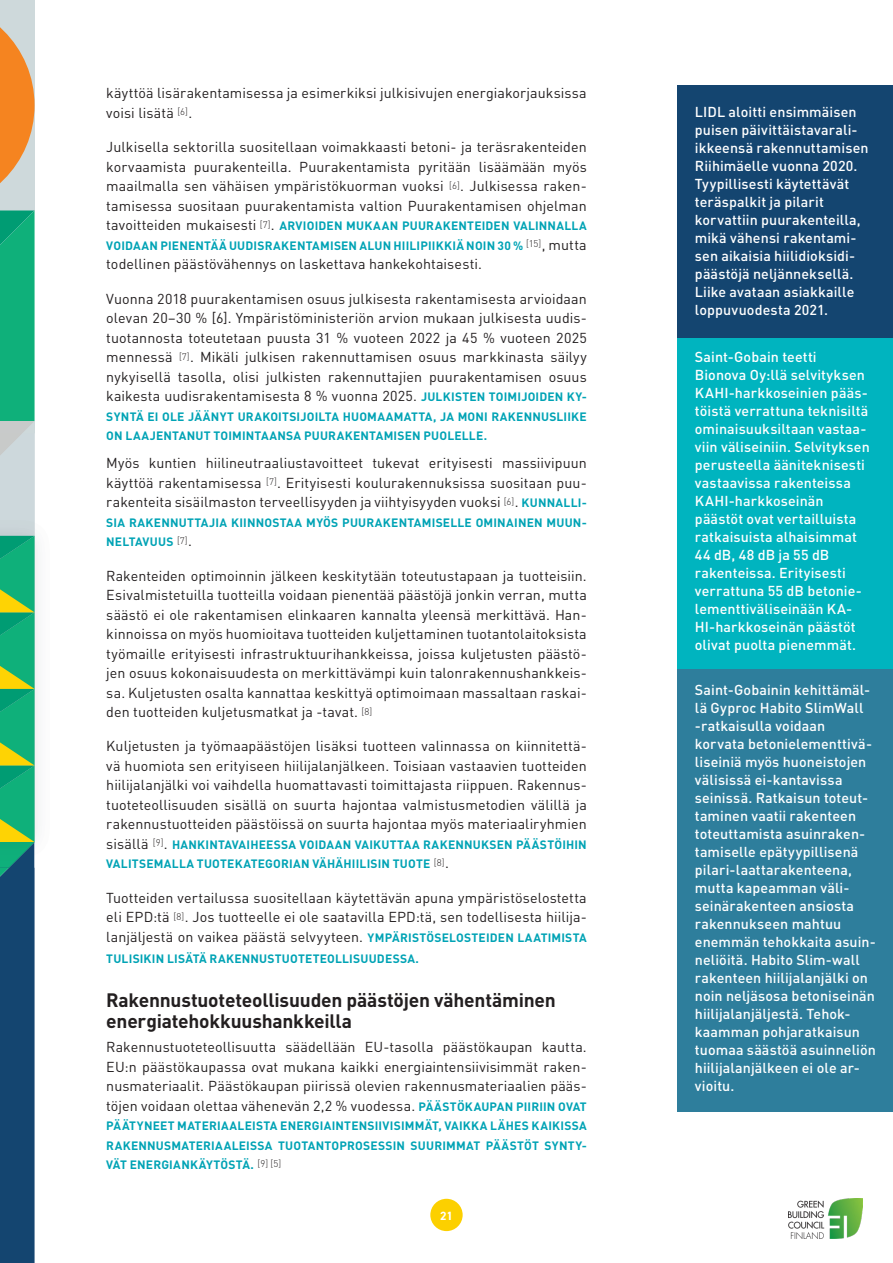
<style>
.page{position:relative;width:893px;height:1263px;background:#fff}
.page>*{position:absolute;margin:0;border:0;box-sizing:border-box;transform-origin:0 0}
.Väliotsikko{font:700 19.2px/21px "DIN";letter-spacing:-.01em;color:#231f20}
.LEIPIS{font:14.25px/19.5px "DIN";letter-spacing:.005em;color:#231f20;text-align:justify}
.NOSTO_VALK{font:500 14.25px/18px "DIN";letter-spacing:.005em;color:#fff}
.LEIPIS-2{font:700 12px/19.5px "DIN";letter-spacing:.015em;color:#00a3b5}
.t1{font:700 12px "DIN2014";color:#fff}
.s1{font-weight:400;font-size:14.25px;color:#231f20}
.s2{font-weight:700;font-size:12px;color:#00a3b5}
</style>
<div class="page">
<div style="left:430px;top:1199px;width:33px;height:32px;background:#fcd000;border-radius:50%"></div>
<svg style="left:0;top:0;width:35px;height:1263px;background:#4f927c"></svg>
<img style="left:788px;top:1198px;width:74px;height:40px">
<div style="left:678px;top:337px;width:215px;height:333px;background:#00b4bf"></div>
<div style="left:678px;top:670px;width:215px;height:442px;background:#2e7e9c"></div>
<div style="left:678px;top:85px;width:215px;height:252px;background:#144570"></div>
<p class="LEIPIS" style="left:106px;top:83px;width:482px">käyttöä lisärakentamisessa ja esimerkiksi julkisivujen energiakorjauksissa voisi lisätä <sup>[6]</sup>.</p>
<p class="LEIPIS" style="left:106px;top:137px;width:482px">Julkisella sektorilla suositellaan voimakkaasti betoni- ja teräsrakenteiden korvaamista puurakenteilla. Puurakentamista pyritään lisäämään myös maailmalla sen vähäisen ympäristökuorman vuoksi <sup>[6]</sup>. Julkisessa raken&shy;tamisessa suositaan puurakentamista valtion Puurakentamisen ohjelman</p>
<p class="LEIPIS-2" style="left:106px;top:216px;width:482px"><span class="s1">tavoitteiden mukaisesti</span> <sup>[7]</sup><span class="s1">.</span> ARVIOIDEN MUKAAN PUURAKENTEIDEN VALINNALLA<br>VOIDAAN PIENENTÄÄ UUDISRAKENTAMISEN ALUN HIILIPIIKKIÄ NOIN 30 % <sup>[15]</sup><span class="s1">, mutta</span></p>
<p class="LEIPIS" style="left:106px;top:254px;width:377px">todellinen päästövähennys on laskettava hankekohtaisesti.</p>
<p class="LEIPIS" style="left:106px;top:288px;width:482px">Vuonna 2018 puurakentamisen osuus julkisesta rakentamisesta arvioidaan olevan 20–30 % [6]. Ympäristöministeriön arvion mukaan julkisesta uudis&shy;tuotannosta toteutetaan puusta 31 % vuoteen 2022 ja 45 % vuoteen 2025 mennessä <sup>[7]</sup>. Mikäli julkisen rakennuttamisen osuus markkinasta säilyy nykyisellä tasolla, olisi julkisten rakennuttajien puurakentamisen osuus kaikesta uudisrakentamisesta 8 % vuonna 2025. <span class="s2">JULKISTEN TOIMIJOIDEN KY-</span></p>
<p class="LEIPIS-2" style="left:106px;top:406px;width:482px">SYNTÄ EI OLE JÄÄNYT URAKOITSIJOILTA HUOMAAMATTA, JA MONI RAKENNUSLIIKE<br>ON LAAJENTANUT TOIMINTAANSA PUURAKENTAMISEN PUOLELLE.</p>
<p class="LEIPIS" style="left:106px;top:453px;width:482px">Myös kuntien hiilineutraaliustavoitteet tukevat erityisesti massiivipuun käyttöä rakentamisessa <sup>[7]</sup>. Erityisesti koulurakennuksissa suositaan puu&shy;rakenteita sisäilmaston terveellisyyden ja viihtyisyyden vuoksi <sup>[6]</sup>. <span class="s2">KUNNALLI-</span></p>
<p class="LEIPIS-2" style="left:106px;top:512px;width:482px">SIA RAKENNUTTAJIA KIINNOSTAA MYÖS PUURAKENTAMISELLE OMINAINEN MUUN-<br>NELTAVUUS <sup>[7]</sup><span class="s1">.</span></p>
<p class="LEIPIS" style="left:106px;top:565px;width:482px">Rakenteiden optimoinnin jälkeen keskitytään toteutustapaan ja tuotteisiin.<br>Esivalmistetuilla tuotteilla voidaan pienentää päästöjä jonkin verran, mutta säästö ei ole rakentamisen elinkaaren kannalta yleensä merkittävä. Han&shy;kinnoissa on myös huomioitava tuotteiden kuljettaminen tuotantolaitoksista työmaille erityisesti infrastruktuurihankkeissa, joissa kuljetusten päästö&shy;jen osuus kokonaisuudesta on merkittävämpi kuin talonrakennushankkeis&shy;sa. Kuljetusten osalta kannattaa keskittyä optimoimaan massaltaan raskai&shy;den tuotteiden kuljetusmatkat ja -tavat. <sup>[8]</sup></p>
<p class="LEIPIS" style="left:106px;top:736px;width:482px">Kuljetusten ja työmaapäästöjen lisäksi tuotteen valinnassa on kiinnitettä&shy;vä huomiota sen erityiseen hiilijalanjälkeen. Toisiaan vastaavien tuotteiden hiilijalanjälki voi vaihdella huomattavasti toimittajasta riippuen. Rakennus&shy;tuoteteollisuuden sisällä on suurta hajontaa valmistusmetodien välillä ja rakennustuotteiden päästöissä on suurta hajontaa myös materiaaliryhmien</p>
<p class="LEIPIS-2" style="left:106px;top:834px;width:482px"><span class="s1">sisällä</span> <sup>[9]</sup><span class="s1">.</span> HANKINTAVAIHEESSA VOIDAAN VAIKUTTAA RAKENNUKSEN PÄÄSTÖIHIN<br>VALITSEMALLA TUOTEKATEGORIAN VÄHÄHIILISIN TUOTE <sup>[8]</sup><span class="s1">.</span></p>
<p class="LEIPIS" style="left:106px;top:888px;width:482px">Tuotteiden vertailussa suositellaan käytettävän apuna ympäristöselostetta eli EPD:tä <sup>[8]</sup>. Jos tuotteelle ei ole saatavilla EPD:tä, sen todellisesta hiilija&shy;lanjäljestä on vaikea päästä selvyyteen. <span class="s2">YMPÄRISTÖSELOSTEIDEN LAATIMISTA</span></p>
<p class="LEIPIS-2" style="left:106px;top:948px;width:314px">TULISIKIN LISÄTÄ RAKENNUSTUOTETEOLLISUUDESSA.</p>
<p class="Väliotsikko" style="left:106px;top:989px;width:451px">Rakennustuoteteollisuuden päästöjen vähentäminen energiatehokkuushankkeilla</p>
<p class="LEIPIS" style="left:106px;top:1037px;width:482px">Rakennustuoteteollisuutta säädellään EU-tasolla päästökaupan kautta.<br>EU:n päästökaupassa ovat mukana kaikki energiaintensiivisimmät raken&shy;nusmateriaalit. Päästökaupan piirissä olevien rakennusmateriaalien pääs&shy;töjen voidaan olettaa vähenevän 2,2 % vuodessa. <span class="s2">PÄÄSTÖKAUPAN PIIRIIN OVAT</span></p>
<p class="LEIPIS-2" style="left:106px;top:1115px;width:482px;text-align:justify">PÄÄTYNEET MATERIAALEISTA ENERGIAINTENSIIVISIMMÄT, VAIKKA LÄHES KAIKISSA RAKENNUSMATERIAALEISSA TUOTANTOPROSESSIN SUURIMMAT PÄÄSTÖT SYNTY-VÄT ENERGIANKÄYTÖSTÄ. <sup>[9]</sup> <sup>[5]</sup></p>
<p class="t1" style="left:440px;top:1208px;width:14px">21</p>
<p class="NOSTO_VALK" style="left:695px;top:103px;width:175px">LIDL aloitti ensimmäisen puisen päivittäistavarali&shy;ikkeensä rakennuttamisen<br>Riihimäelle vuonna 2020.<br>Tyypillisesti käytettävät teräspalkit ja pilarit korvattiin puurakenteilla, mikä vähensi rakentami&shy;sen aikaisia hiilidioksidi&shy;päästöjä neljänneksellä.<br>Liike avataan asiakkaille loppuvuodesta 2021.</p>
<p class="NOSTO_VALK" style="left:695px;top:348px;width:176px">Saint-Gobain teetti<br>Bionova Oy:llä selvityksen<br>KAHI-harkkoseinien pääs&shy;töistä verrattuna teknisiltä ominaisuuksiltaan vastaa&shy;viin väliseiniin. Selvityksen perusteella ääniteknisesti vastaavissa rakenteissa<br>KAHI-harkkoseinän päästöt ovat vertailluista ratkaisuista alhaisimmat<br>44 dB, 48 dB ja 55 dB rakenteissa. Erityisesti verrattuna 55 dB betonie&shy;lementtiväliseinään KA-<br>HI-harkkoseinän päästöt olivat puolta pienemmät.</p>
<p class="NOSTO_VALK" style="left:695px;top:680px;width:183px">Saint-Gobainin kehittämäl&shy;lä Gyproc Habito SlimWall -ratkaisulla voidaan korvata betonielementtivä&shy;liseiniä myös huoneistojen välisissä ei-kantavissa seinissä. Ratkaisun toteut&shy;taminen vaatii rakenteen toteuttamista asuinraken&shy;tamiselle epätyypillisenä pilari-laattarakenteena, mutta kapeamman väli&shy;seinärakenteen ansiosta rakennukseen mahtuu enemmän tehokkaita asuin&shy;neliöitä. Habito Slim-wall rakenteen hiilijalanjälki on noin neljäsosa betoniseinän hiilijalanjäljestä. Tehok&shy;kaamman pohjaratkaisun tuomaa säästöä asuinneliön hiilijalanjälkeen ei ole ar&shy;vioitu.</p>
</div>
